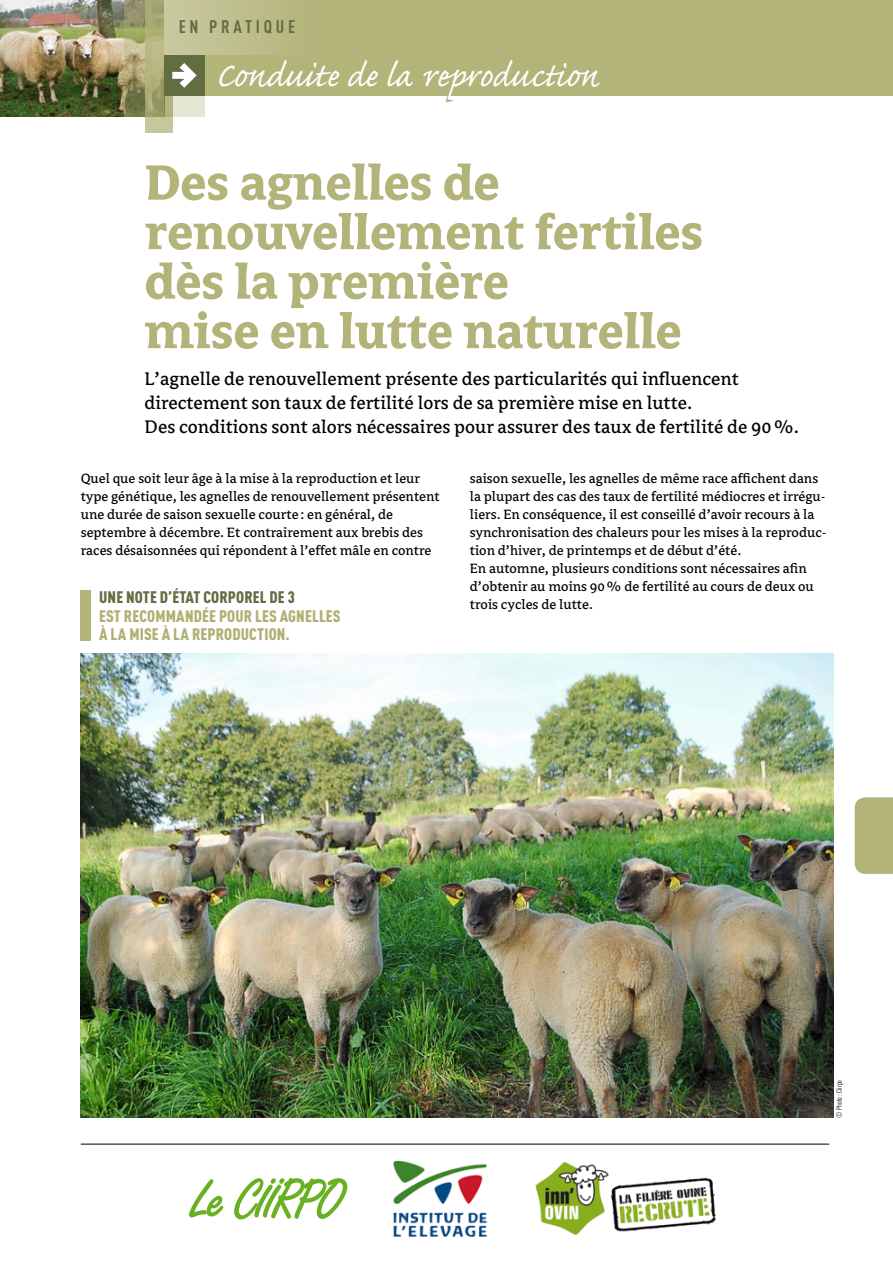
<style>
.page{position:relative;width:893px;height:1263px;background:#fff}
.page>*{position:absolute;margin:0;border:0;box-sizing:border-box;transform-origin:0 0}
.t1{font:700 54.75px/49.5px "Avance";color:#b3b47a}
.t2{font:43.5px "Caflisch Script Pro";letter-spacing:-.005em;color:#fff}
.t3{font:20.25px/24px "Avance";color:#000}
.t4{font:700 condensed 18px "DIN Pro";letter-spacing:.21em;color:#636d42}
.t5{font:900 condensed 16.5px/18.8px "DIN Pro";letter-spacing:.01em;color:#afb071}
.t6{font:900 condensed 16.5px "DIN Pro";letter-spacing:.01em;color:#636d42}
.t7{font:15px/18px "Avance";color:#000}
.t8{font:condensed 7.5px "DIN Pro";color:#000}
</style>
<div class="page">
<hr style="left:81px;top:1144px;width:748px;height:1px;background:#000">
<img style="left:392px;top:1160px;width:96px;height:77px">
<svg style="left:234px;top:1178px;width:113px;height:41px"></svg>
<svg style="left:189px;top:1179px;width:35px;height:39px"></svg>
<img style="left:535px;top:1162px;width:181px;height:73px">
<div style="left:159px;top:0;width:734px;height:96px;background:#b3b47a"></div>
<img style="left:0;top:0;width:124px;height:117px">
<svg style="left:145px;top:0;width:28px;height:132px"></svg>
<svg style="left:124px;top:0;width:28px;height:117px;background:#9e9d6c"></svg>
<svg style="left:164px;top:96px;width:41px;height:21px"></svg>
<div style="left:164px;top:55px;width:41px;height:41px;background:#636d42"></div>
<svg style="left:172px;top:63px;width:25px;height:25px"></svg>
<div style="left:164px;top:0;width:151px;height:55px;background:linear-gradient(to right,#cacaa2,#b3b47a)"></div>
<div style="left:855px;top:797px;width:38px;height:77px;background:#b3b47a"></div>
<img style="left:81px;top:654px;width:752px;height:464px">
<div style="left:81px;top:590px;width:10px;height:51px;background:#b3b47a"></div>
<p class="t4" style="left:179px;top:16px;width:118px">EN PRATIQUE</p>
<h2 class="t2" style="left:216px;top:53px;width:385px">Conduite de la reproduction</h2>
<h1 class="t1" style="left:145px;top:158px;width:560px">Des agnelles de renouvellement fertiles dès la première<br>mise en lutte naturelle</h1>
<h3 class="t3" style="left:145px;top:367px;width:656px">L’agnelle de renouvellement présente des particularités qui influencent directement son taux de fertilité lors de sa première mise en lutte.<br>Des conditions sont alors nécessaires pour assurer des taux de fertilité de 90%.</h3>
<p class="t7" style="left:81px;top:470px;width:360px">Quel que soit leur âge à la mise à la reproduction et leur type génétique, les agnelles de renouvellement présentent une durée de saison sexuelle courte : en général, de septembre à décembre. Et contrairement aux brebis des races désaisonnées qui répondent à l’effet mâle en contre</p>
<p class="t7" style="left:470px;top:470px;width:358px">saison sexuelle, les agnelles de même race affichent dans la plupart des cas des taux de fertilité médiocres et irrégu&shy;liers. En conséquence, il est conseillé d’avoir recours à la synchronisation des chaleurs pour les mises à la reproduc&shy;tion d’hiver, de printemps et de début d’été.<br>En automne, plusieurs conditions sont nécessaires afin d’obtenir au moins 90% de fertilité au cours de deux ou trois cycles de lutte.</p>
<p class="t6" style="left:99px;top:587px;width:197px">UNE NOTE D’ÉTAT CORPOREL DE 3</p>
<p class="t5" style="left:99px;top:606px;width:243px">EST RECOMMANDÉE POUR LES AGNELLES<br>À LA MISE À LA REPRODUCTION.</p>
<p class="t8" style="left:835px;top:1118px;width:39px;rotate:-90deg">© Photo: Ciirpo</p>
</div>
